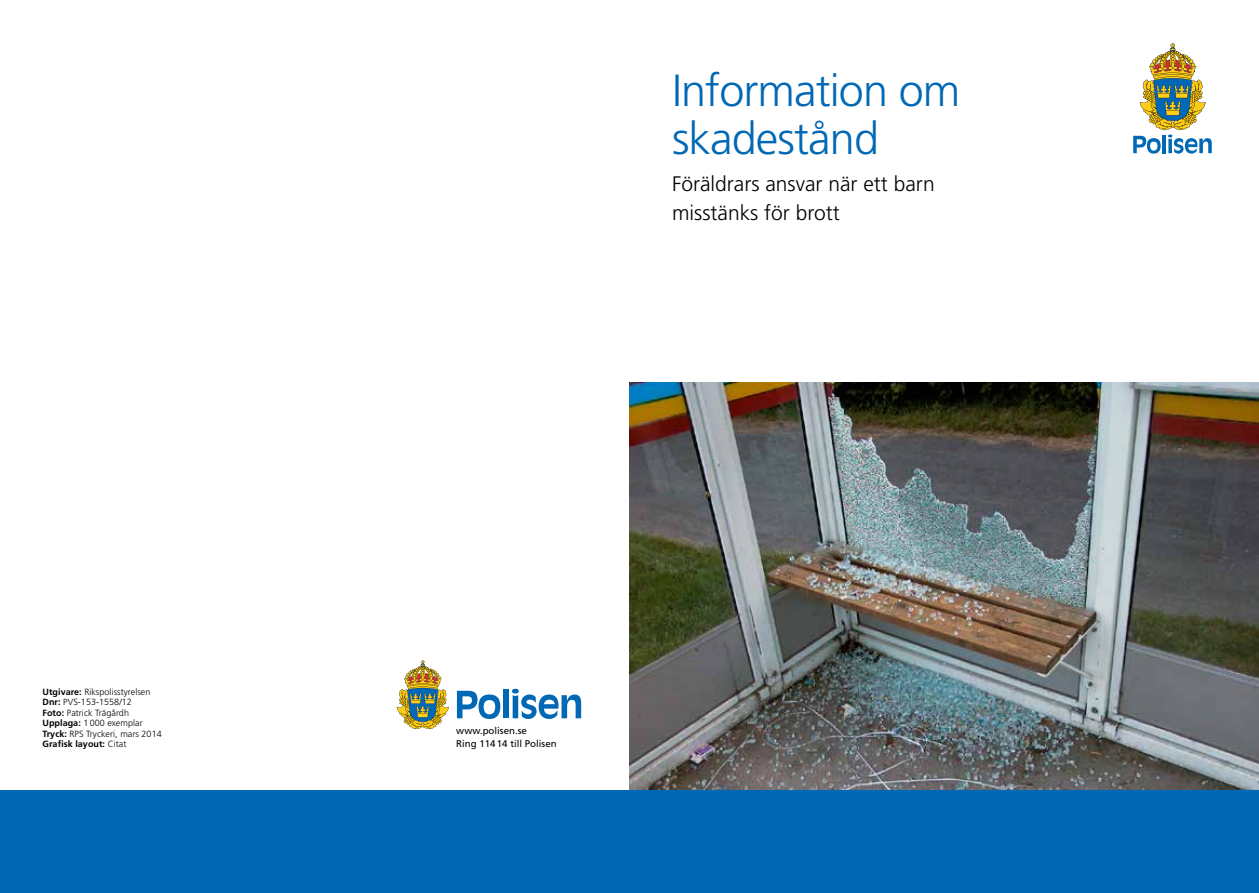
<style>
.page{position:relative;width:1259px;height:893px;background:#fff}
.page>*{position:absolute;margin:0;border:0;box-sizing:border-box;transform-origin:0 0}
.t1{font:300 45px/48px "Frutiger LT Std";letter-spacing:-.02em;color:#0068b4}
.t2{font:300 21px/28.5px "Frutiger LT Std";color:#000}
.t3{font:9.75px/12.3px "Frutiger LT Std";color:#000}
.t4{font:300 9px/10.5px "Frutiger LT Std";letter-spacing:.005em;color:#000}
.s1{font-weight:700}
</style>
<div class="page">
<img style="left:629px;top:383px;width:630px;height:408px">
<div style="left:0;top:791px;width:1259px;height:102px;background:#0068b4"></div>
<svg style="left:1133px;top:43px;width:78px;height:111px"></svg>
<svg style="left:457px;top:691px;width:43px;height:28px"></svg>
<div style="left:503px;top:690px;width:6px;height:28px;background:#0068b4"></div>
<svg style="left:512px;top:689px;width:69px;height:30px"></svg>
<svg style="left:397px;top:660px;width:52px;height:70px"></svg>
<p class="t4" style="left:43px;top:686px;width:121px"><span class="s1">Utgivare:</span> Rikspolisstyrelsen<br><span class="s1">Dnr:</span> PVS-153-1558/12<br><span class="s1">Foto:</span> Patrick Trägårdh<br><span class="s1">Upplaga:</span> 1000 exemplar<br><span class="s1">Tryck:</span> RPS Tryckeri, mars 2014<br><span class="s1">Grafisk layout:</span> Citat</p>
<h1 class="t1" style="left:672px;top:67px;width:290px">Information om skadestånd</h1>
<h2 class="t2" style="left:672px;top:170px;width:264px">Föräldrars ansvar när ett barn misstänks för brott</h2>
<p class="t3" style="left:456px;top:725px;width:102px">www.polisen.se<br>Ring 11414 till Polisen</p>
</div>
